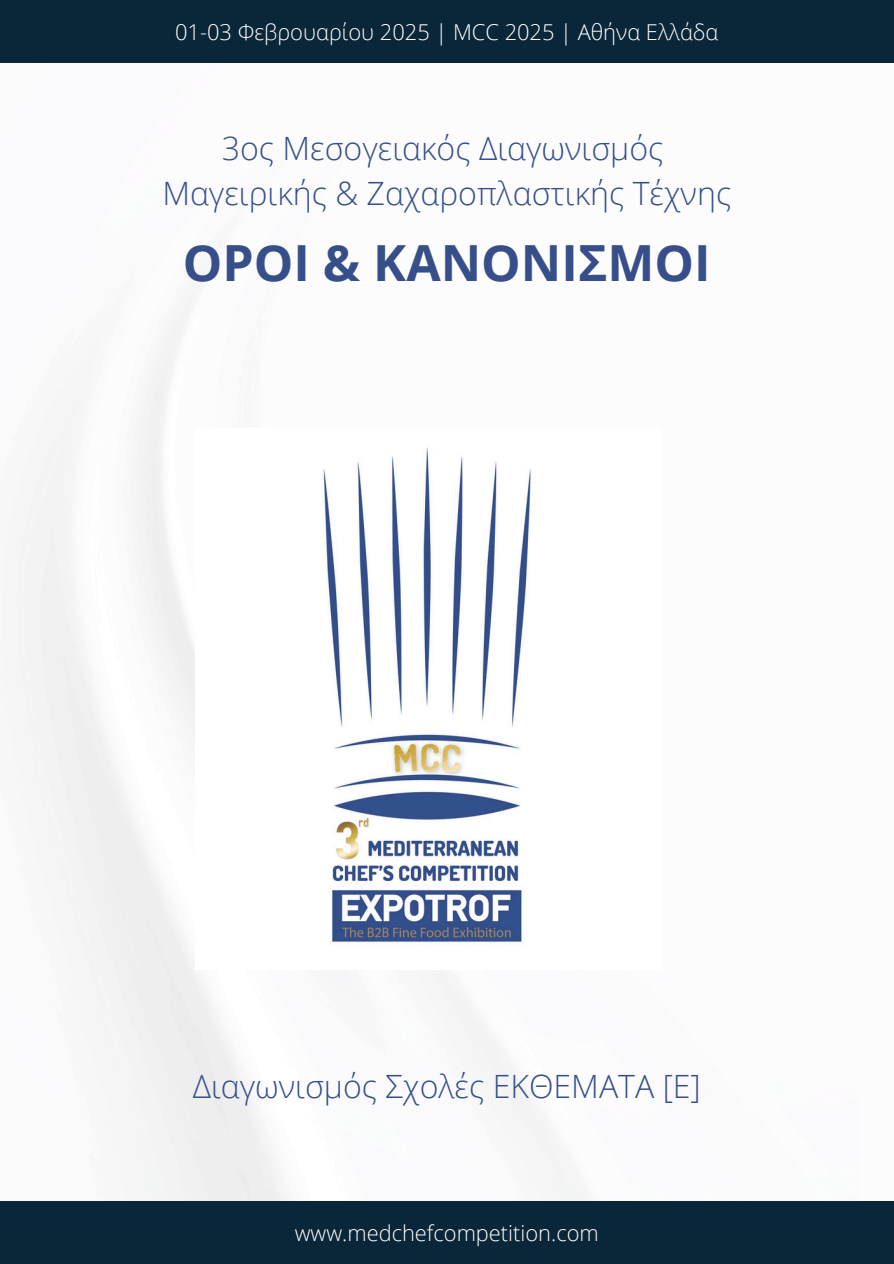
<style>
.page{position:relative;width:894px;height:1264px;background:#fff}
.page>*{position:absolute;margin:0;border:0;box-sizing:border-box;transform-origin:0 0}
.t1{font:700 49.8px "Open Sans";color:#364f8a}
.t2{font:300 32.1px/44.5px "Open Sans";color:#364f8a;text-align:center}
.t3{font:300 21.9px "Open Sans";color:#fff}
</style>
<div class="page">
<img style="left:0;top:62px;width:893px;height:1138px">
<div style="left:0;top:1200px;width:893px;height:63px;background:#0a2639"></div>
<div style="left:0;top:0;width:893px;height:62px;background:#0a2639"></div>
<img style="left:195px;top:428px;width:466px;height:541px">
<p class="t3" style="left:175px;top:17px;width:544px">01-03 Φεβρουαρίου 2025 | MCC 2025 | Αθήνα Ελλάδα</p>
<p class="t2" style="left:162px;top:125px;width:570px">3ος Μεσογειακός Διαγωνισμός<br>Μαγειρικής &amp; Ζαχαροπλαστικής Τέχνης</p>
<p class="t1" style="left:183px;top:228px;width:529px">ΟΡΟΙ &amp; ΚΑΝΟΝΙΣΜΟΙ</p>
<h2 class="t2" style="left:193px;top:1063px;width:509px">Διαγωνισμός Σχολές ΕΚΘΕΜΑΤΑ [E]</h2>
<h1 class="t3" style="left:295px;top:1217px;width:305px">www.medchefcompetition.com</h1>
</div>
